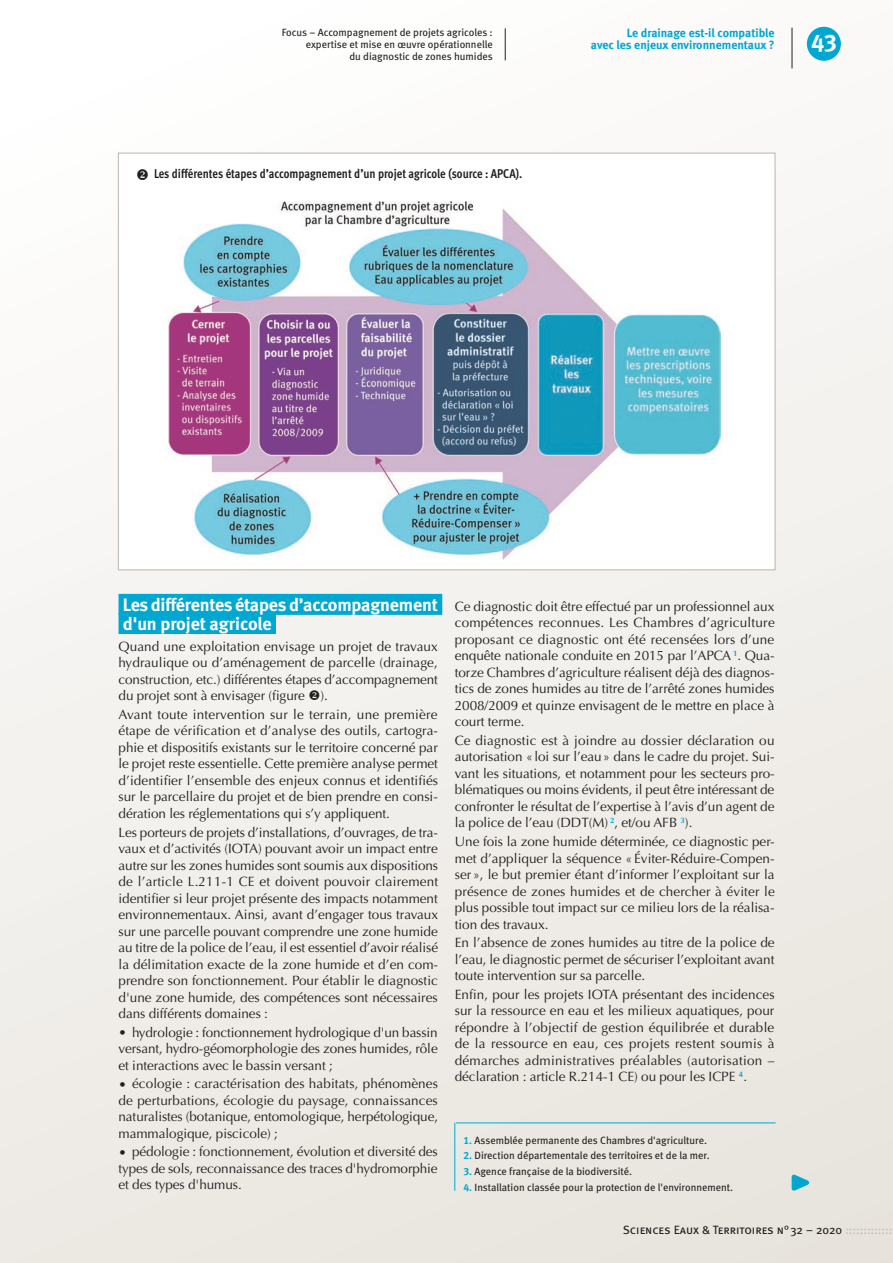
<style>
.page{position:relative;width:893px;height:1263px;background:#fff}
.page>*{position:absolute;margin:0;border:0;box-sizing:border-box;transform-origin:0 0}
.t1{font:24px "Meta Bold Caps Expert";color:#fff}
.H1_bleu{font:18px "Meta Bold LF";letter-spacing:-.01em;color:#fff}
.t2{font:13.5px/16.5px "Optima";letter-spacing:-.005em;color:#231f20;text-align:justify}
.titre_figure{font:700 12.75px "Meta Cond OT";color:#231f20}
.t3{font:700 12px/12px "Meta";color:#00a7d1;text-align:right}
.t4{font:12px "Meta Book Caps";letter-spacing:-.005em;color:#231f20}
.coordonnées{font:10.5px "Meta Book LF";color:#231f20}
.roulette_article{font:10.5px/12px "Meta Book LF";color:#231f20;text-align:right}
.s1{font-family:"Meta Bold LF";color:#00a7d1}
.s2{color:#bcbdc0}
</style>
<div class="page">
<div style="left:0;top:0;width:893px;height:1263px;background:linear-gradient(to bottom,#fdfdfc,#e9e6e0)"></div>
<svg style="left:788px;top:1170px;width:30px;height:24px"></svg>
<div style="left:119px;top:594px;width:323px;height:21px;background:#00a7d1"></div>
<div style="left:119px;top:613px;width:157px;height:21px;background:#00a7d1"></div>
<hr style="left:505px;top:28px;width:1px;height:32px;background:#231f20">
<hr style="left:456px;top:1123px;width:320px;height:1px;background:#00a7d1">
<div style="left:118px;top:153px;width:657px;height:417px;background:#fff;border:1px solid #bcb4ab"></div>
<hr style="left:455px;top:1123px;width:1px;height:68px;background:#00a7d1">
<img style="left:169px;top:202px;width:552px;height:357px">
<div style="left:807px;top:27px;width:34px;height:34px;background:#00a7d1;border-radius:50%"></div>
<hr style="left:792px;top:28px;width:1px;height:40px;background:#231f20">
<p class="roulette_article" style="left:282px;top:26px;width:212px">Focus – Accompagnement de projets agricoles :</p>
<p class="roulette_article" style="left:306px;top:38px;width:189px">expertise et mise en œuvre opérationnelle du diagnostic de zones humides</p>
<p class="titre_figure" style="left:136px;top:166px;width:388px">❖ Les différentes étapes d’accompagnement d’un projet agricole (source : APCA).</p>
<p class="t3" style="left:591px;top:27px;width:185px">Le drainage est-il compatible<br>avec les enjeux environnementaux ?</p>
<p class="t1" style="left:811px;top:28px;width:27px">43</p>
<p class="H1_bleu" style="left:123px;top:594px;width:317px">Les différentes étapes d’accompagnement</p>
<p class="H1_bleu" style="left:123px;top:613px;width:150px">d'un projet agricole</p>
<p class="t2" style="left:119px;top:638px;width:321px">Quand une exploitation envisage un projet de travaux hydraulique ou d’aménagement de parcelle (drainage, construction, etc.) différentes étapes d’accompagnement du projet sont à envisager (figure ❖).</p>
<p class="t2" style="left:119px;top:706px;width:321px">Avant toute intervention sur le terrain, une première étape de vérification et d’analyse des outils, cartogra&shy;phie et dispositifs existants sur le territoire concerné par le projet reste essentielle. Cette première analyse permet d’identifier l’ensemble des enjeux connus et identifiés sur le parcellaire du projet et de bien prendre en consi&shy;dération les réglementations qui s’y appliquent.</p>
<p class="t2" style="left:119px;top:824px;width:321px">Les porteurs de projets d’installations, d’ouvrages, de tra&shy;vaux et d’activités (IOTA) pouvant avoir un impact entre autre sur les zones humides sont soumis aux dispositions de l’article L.211-1 CE et doivent pouvoir clairement identifier si leur projet présente des impacts notamment environnementaux. Ainsi, avant d’engager tous travaux sur une parcelle pouvant comprendre une zone humide au titre de la police de l’eau, il est essentiel d’avoir réalisé la délimitation exacte de la zone humide et d’en com&shy;prendre son fonctionnement. Pour établir le diagnostic d'une zone humide, des compétences sont nécessaires dans différents domaines :</p>
<p class="t2" style="left:119px;top:1024px;width:321px">• hydrologie : fonctionnement hydrologique d'un bassin versant, hydro-géomorphologie des zones humides, rôle et interactions avec le bassin versant ;</p>
<p class="t2" style="left:119px;top:1076px;width:321px">• écologie : caractérisation des habitats, phénomènes de perturbations, écologie du paysage, connaissances naturalistes (botanique, entomologique, herpétologique, mammalogique, piscicole) ;</p>
<p class="t2" style="left:119px;top:1144px;width:321px">• pédologie : fonctionnement, évolution et diversité des types de sols, reconnaissance des traces d'hydromorphie et des types d'humus.</p>
<p class="t2" style="left:455px;top:598px;width:321px">Ce diagnostic doit être effectué par un professionnel aux compétences reconnues. Les Chambres d’agriculture proposant ce diagnostic ont été recensées lors d’une enquête nationale conduite en 2015 par l’APCA <sup>1</sup>. Qua&shy;torze Chambres d’agriculture réalisent déjà des diagnos&shy;tics de zones humides au titre de l’arrêté zones humides 2008/2009 et quinze envisagent de le mettre en place à court terme.</p>
<p class="t2" style="left:455px;top:732px;width:321px">Ce diagnostic est à joindre au dossier déclaration ou autorisation «loi sur l’eau» dans le cadre du projet. Sui&shy;vant les situations, et notamment pour les secteurs pro&shy;blématiques ou moins évidents, il peut être intéressant de confronter le résultat de l’expertise à l’avis d’un agent de la police de l’eau (DDT(M) <sup>2</sup>, et/ou AFB <sup>3</sup>).</p>
<p class="t2" style="left:455px;top:833px;width:322px">Une fois la zone humide déterminée, ce diagnostic per&shy;met d’appliquer la séquence « Éviter-Réduire-Compen&shy;ser », le but premier étant d’informer l’exploitant sur la présence de zones humides et de chercher à éviter le plus possible tout impact sur ce milieu lors de la réalisa&shy;tion des travaux.</p>
<p class="t2" style="left:455px;top:934px;width:321px">En l’absence de zones humides au titre de la police de l’eau, le diagnostic permet de sécuriser l’exploitant avant toute intervention sur sa parcelle.</p>
<p class="t2" style="left:455px;top:986px;width:321px">Enfin, pour les projets IOTA présentant des incidences sur la ressource en eau et les milieux aquatiques, pour répondre à l’objectif de gestion équilibrée et durable de la ressource en eau, ces projets restent soumis à démarches administratives préalables (autorisation – déclaration : article R.214-1 CE) ou pour les ICPE <sup>4</sup>.</p>
<p class="coordonnées" style="left:463px;top:1134px;width:245px"><span class="s1">1.</span> Assemblée permanente des Chambres d'agriculture.</p>
<p class="coordonnées" style="left:463px;top:1149px;width:248px"><span class="s1">2.</span> Direction départementale des territoires et de la mer.</p>
<p class="coordonnées" style="left:463px;top:1165px;width:170px"><span class="s1">3.</span> Agence française de la biodiversité.</p>
<p class="coordonnées" style="left:463px;top:1181px;width:271px"><span class="s1">4.</span> Installation classée pour la protection de l'environnement.</p>
<p class="t4" style="left:623px;top:1223px;width:271px">Sciences Eaux &amp; Territoires n°32 – 2020 <span class="s2">:::::::::::::</span></p>
</div>
